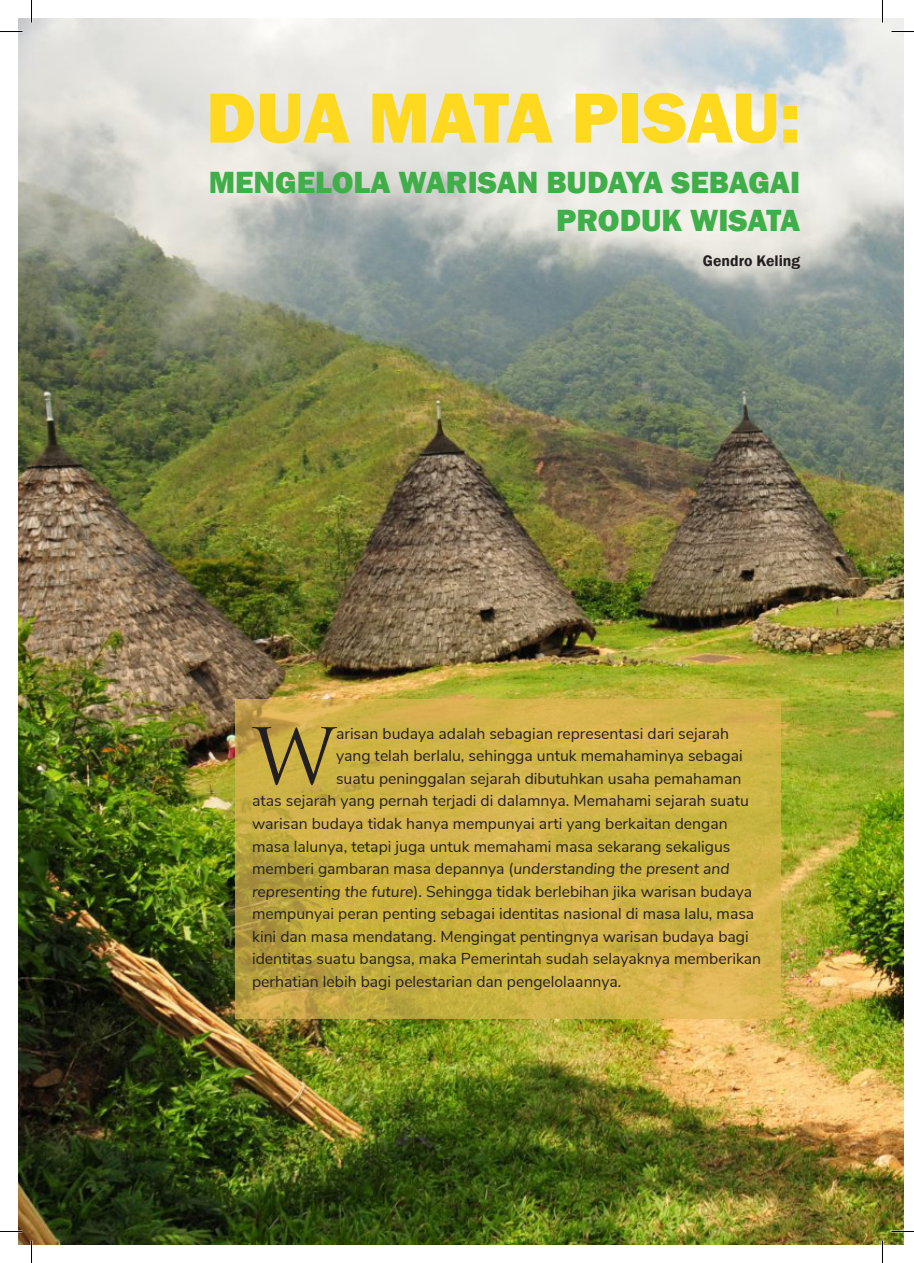
<style>
.page{position:relative;width:914px;height:1263px;background:#fff}
.page>*{position:absolute;margin:0;border:0;box-sizing:border-box;transform-origin:0 0}
.ISI_0{font:75.45px "Trajan Pro";color:#231f20}
.ISI_0-2{font:800 73.5px "Franklin Gothic";letter-spacing:-.005em;color:#ffd91f}
.ISI_0-3{font:800 31.5px/37.8px "Franklin Gothic";color:#40ae49;text-align:right}
.ISI_0-4{font:15.75px "Nunito Sans";color:#231f20}
.ISI_0-5{font:600 15.75px "Franklin Gothic";color:#231f20}
.s1{font-style:italic}
</style>
<div class="page">
<img style="left:19px;top:19px;width:884px;height:1224px">
<svg style="left:235px;top:699px;width:545px;height:319px;fill:#cfb446"></svg>
<hr style="left:881px;top:0;width:2px;height:22px;background:#fff">
<hr style="left:881px;top:1240px;width:2px;height:22px;background:#fff">
<svg style="left:0;top:31px;width:22px;height:1px"></svg>
<svg style="left:891px;top:31px;width:22px;height:1px"></svg>
<svg style="left:891px;top:1230px;width:13px;height:1px"></svg>
<svg style="left:31px;top:0;width:1px;height:22px"></svg>
<svg style="left:31px;top:1240px;width:1px;height:22px"></svg>
<svg style="left:882px;top:0;width:1px;height:22px"></svg>
<svg style="left:882px;top:1240px;width:1px;height:22px"></svg>
<p class="ISI_0-2" style="left:206px;top:70px;width:595px">DUA MATA PISAU:</p>
<p class="ISI_0-3" style="left:209px;top:164px;width:593px">MENGELOLA WARISAN BUDAYA SEBAGAI<br>PRODUK WISATA</p>
<p class="ISI_0-5" style="left:703px;top:251px;width:99px">Gendro Keling</p>
<p class="ISI_0" style="left:253px;top:708px;width:85px">W</p>
<p class="ISI_0-4" style="left:336px;top:721px;width:394px">arisan budaya adalah sebagian representasi dari sejarah</p>
<p class="ISI_0-4" style="left:336px;top:744px;width:408px">yang telah berlalu, sehingga untuk memahaminya sebagai</p>
<p class="ISI_0-4" style="left:336px;top:766px;width:407px">suatu peninggalan sejarah dibutuhkan usaha pemahaman</p>
<p class="ISI_0-4" style="left:252px;top:789px;width:498px">atas sejarah yang pernah terjadi di dalamnya. Memahami sejarah suatu</p>
<p class="ISI_0-4" style="left:252px;top:811px;width:477px">warisan budaya tidak hanya mempunyai arti yang berkaitan dengan</p>
<p class="ISI_0-4" style="left:252px;top:834px;width:480px">masa lalunya, tetapi juga untuk memahami masa sekarang sekaligus</p>
<p class="ISI_0-4" style="left:252px;top:856px;width:479px">memberi gambaran masa depannya (<span class="s1">understanding the present and</span></p>
<p class="ISI_0-4" style="left:252px;top:879px;width:501px"><span class="s1">representing the future</span>). Sehingga tidak berlebihan jika warisan budaya</p>
<p class="ISI_0-4" style="left:252px;top:901px;width:503px">mempunyai peran penting sebagai identitas nasional di masa lalu, masa</p>
<p class="ISI_0-4" style="left:252px;top:924px;width:498px">kini dan masa mendatang. Mengingat pentingnya warisan budaya bagi</p>
<p class="ISI_0-4" style="left:252px;top:946px;width:510px">identitas suatu bangsa, maka Pemerintah sudah selayaknya memberikan</p>
<p class="ISI_0-4" style="left:252px;top:969px;width:371px">perhatian lebih bagi pelestarian dan pengelolaannya.</p>
</div>
